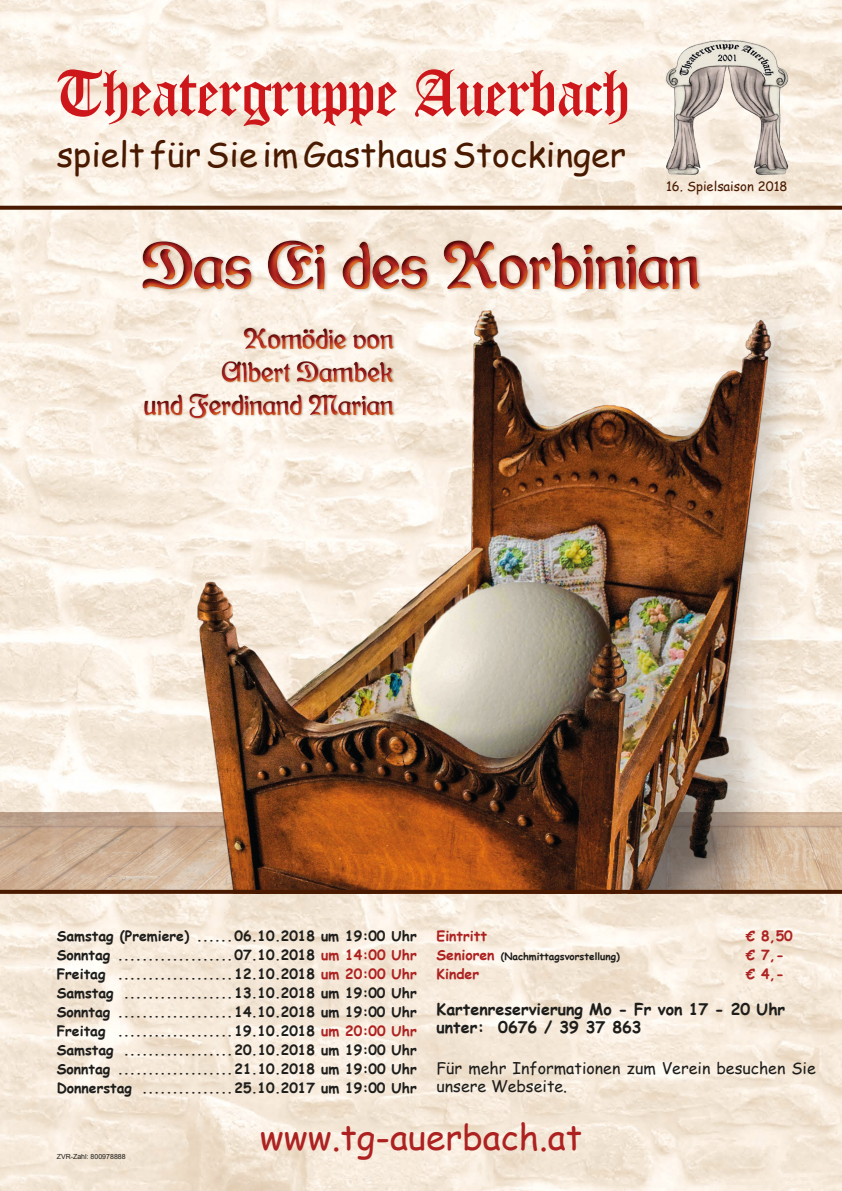
<style>
.page{position:relative;width:842px;height:1191px;background:#fff}
.page>*{position:absolute;margin:0;border:0;box-sizing:border-box;transform-origin:0 0}
.t1{font:63.8px "Diploma";color:#cd171a}
.t2{font:60px "Bauernschrift";color:#ad2221}
.t3{font:35px "Comic Sans MS";color:#ad2221}
.t4{font:34px "Comic Sans MS";color:#491a00}
.t5{font:26px/33px "Bauernschrift";color:#ad2221;text-align:right}
.t6{font:16px/18px "Comic Sans MS";color:#1d1d1b}
.t7{font:700 16px/18px "Comic Sans MS";color:#1d1d1b}
.t8{font:700 14px/19px "Comic Sans MS";color:#1d1d1b;text-align:justify}
.t9{font:700 14px "Comic Sans MS";color:#ad2221}
.t10{font:13px "Comic Sans MS";color:#491a00}
.t11{font:700 10px "Comic Sans MS";color:#1d1d1b}
.t12{font:7px "Arial";color:#1d1d1b}
.s1{color:#ad2221}
.s2{font-size:14px;color:#ad2221}
</style>
<div class="page">
<img style="left:0;top:0;width:842px;height:1191px">
<img style="left:0;top:261px;width:842px;height:628px">
<svg style="left:0;top:889px;width:842px;height:4px;background:#5c2d12"></svg>
<svg style="left:0;top:206px;width:842px;height:4px;background:#552910"></svg>
<div style="left:137px;top:239px;width:570px;height:58px;background:#e88a00;opacity:.75"></div>
<div style="left:135px;top:233px;width:567px;height:61px;background:#491a00;opacity:.75"></div>
<div style="left:140px;top:325px;width:260px;height:101px;background:#e88a00;opacity:.75"></div>
<div style="left:137px;top:322px;width:261px;height:97px;background:#491a00;opacity:.75"></div>
<img style="left:662px;top:38px;width:132px;height:141px">
<h1 class="t1" style="left:57px;top:54px;width:575px">Theatergruppe Auerbach</h1>
<h3 class="t4" style="left:57px;top:129px;width:571px">spielt für Sie im Gasthaus Stockinger</h3>
<p class="t10" style="left:666px;top:176px;width:123px">16. Spielsaison 2018</p>
<h2 class="t2" style="left:142px;top:229px;width:559px">Das Ei des Korbinian</h2>
<h3 class="t5" style="left:144px;top:322px;width:251px">Komödie von<br>Albert Dambek<br>und Ferdinand Marian</h3>
<p class="t8" style="left:57px;top:926px;width:362px">Samstag (Premiere) ......06.10.2018 um 19:00 Uhr Sonntag ...................07.10.2018 <span class="s1">um 14:00 Uhr </span>Freitag ...................12.10.2018 <span class="s1">um 20:00 Uhr </span>Samstag ..................13.10.2018 um 19:00 Uhr Sonntag ...................14.10.2018 um 19:00 Uhr Freitag ...................19.10.2018 <span class="s1">um 20:00 Uhr </span>Samstag ..................20.10.2018 um 19:00 Uhr Sonntag ...................21.10.2018 um 19:00 Uhr Donnerstag ...............25.10.2017 um 19:00 Uhr</p>
<p class="t9" style="left:437px;top:926px;width:52px">Eintritt</p>
<p class="t9" style="left:746px;top:926px;width:48px">€ 8,50</p>
<p class="t11" style="left:437px;top:949px;width:185px"><span class="s2">Senioren</span> (Nachmittagsvorstellung)</p>
<p class="t9" style="left:746px;top:945px;width:39px">€ 7,-</p>
<p class="t9" style="left:437px;top:964px;width:44px">Kinder</p>
<p class="t9" style="left:746px;top:964px;width:39px">€ 4,-</p>
<p class="t7" style="left:437px;top:999px;width:350px">Kartenreservierung Mo - Fr von 17 - 20 Uhr unter: 0676 / 39 37 863</p>
<p class="t6" style="left:437px;top:1058px;width:381px">Für mehr Informationen zum Verein besuchen Sie unsere Webseite.</p>
<h3 class="t3" style="left:260px;top:1111px;width:324px">www.tg-auerbach.at</h3>
<p class="t12" style="left:57px;top:1151px;width:70px">ZVR-Zahl: 800978888</p>
</div>
